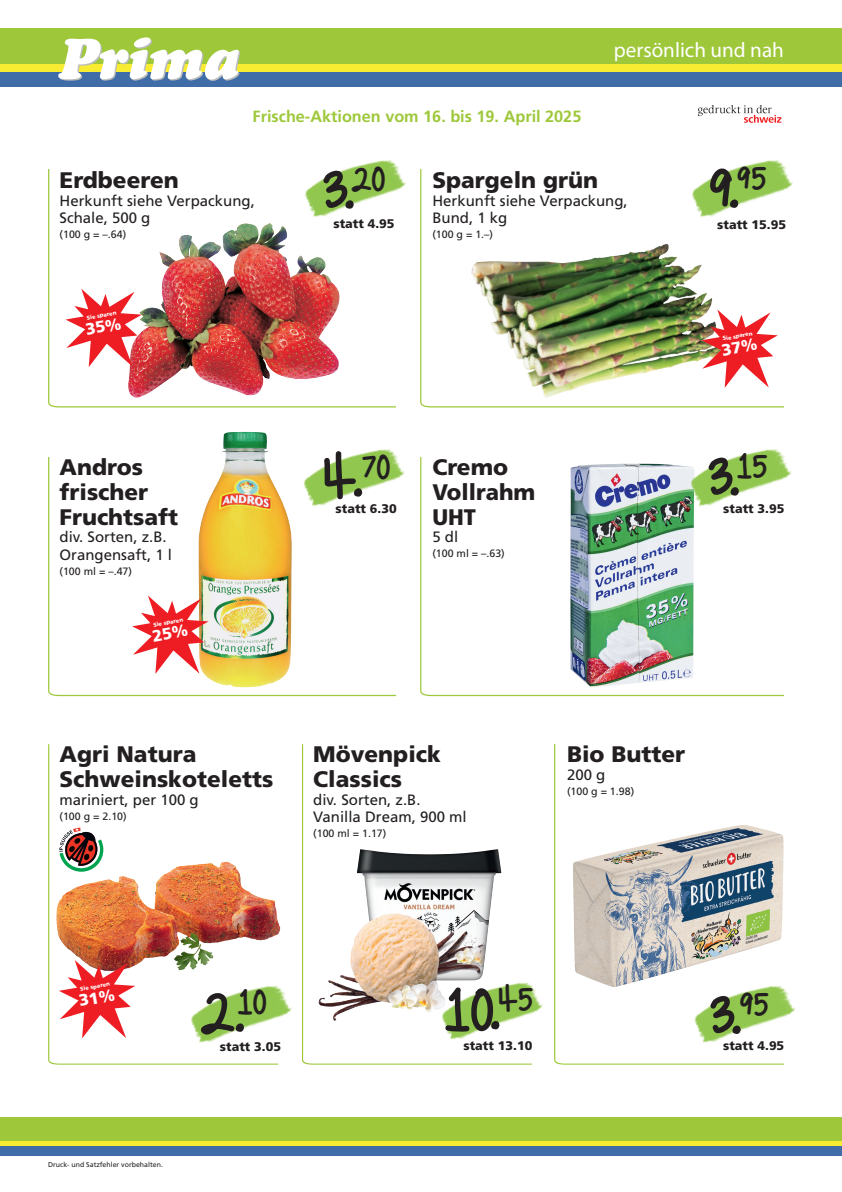
<style>
.page{position:relative;width:842px;height:1192px;background:#fff}
.page>*{position:absolute;margin:0;border:0;box-sizing:border-box;transform-origin:0 0}
.t1{font:italic 56.85px "Cooper Black Std";color:#fff}
.Preis{font:55px "Selenes Handwriting 1";color:#231f20}
.t2{font:900 22.5px/25px "Frutiger LT";color:#231f20}
.t3{font:21.1px "Myriad Pro";color:#fff}
._05_Aktionsdauer_pri{font:700 16.25px "Frutiger LT";color:#9ec83a}
.t4{font:15px/17.5px "Frutiger LT";color:#231f20}
.t5{font:900 12.5px "Frutiger LT";color:#231f20}
.t6{font:10.6px "Frutiger LT";color:#231f20}
._02_Artikeltext_klei{font:7px "Frutiger LT";color:#231f20}
._06_Stern_Text_de{font:900 5.65px "Frutiger LT";color:#fff}
</style>
<div class="page">
<img style="left:222px;top:432px;width:46px;height:26px">
<img style="left:48px;top:744px;width:230px;height:321px">
<svg style="left:302px;top:744px;width:200px;height:321px"></svg>
<svg style="left:554px;top:744px;width:230px;height:321px"></svg>
<svg style="left:48px;top:458px;width:347px;height:238px"></svg>
<svg style="left:420px;top:458px;width:364px;height:238px"></svg>
<img style="left:420px;top:244px;width:364px;height:163px">
<img style="left:48px;top:169px;width:347px;height:238px">
<div style="left:0;top:1117px;width:842px;height:25px;background:#9ec83a"></div>
<hr style="left:0;top:1142px;width:842px;height:4px;background:#f7ec32">
<div style="left:0;top:1146px;width:842px;height:10px;background:#406da7"></div>
<div style="left:0;top:28px;width:842px;height:37px;background:#9ec83a"></div>
<div style="left:0;top:65px;width:842px;height:7px;background:#f7ec32"></div>
<div style="left:0;top:72px;width:842px;height:15px;background:#406da7"></div>
<svg style="left:59px;top:39px;width:181px;height:42px"></svg>
<img style="left:291px;top:160px;width:131px;height:99px">
<img style="left:289px;top:449px;width:132px;height:99px">
<img style="left:176px;top:953px;width:132px;height:112px">
<img style="left:427px;top:950px;width:132px;height:115px">
<img style="left:680px;top:953px;width:116px;height:112px">
<img style="left:677px;top:160px;width:116px;height:99px">
<img style="left:676px;top:449px;width:116px;height:99px">
<div style="left:56px;top:824px;width:51px;height:51px;background:#fff;border-radius:50%"></div>
<svg style="left:59px;top:828px;width:45px;height:44px"></svg>
<svg style="left:698px;top:105px;width:83px;height:18px"></svg>
<svg style="left:132px;top:596px;width:76px;height:78px"></svg>
<svg style="left:59px;top:960px;width:76px;height:78px"></svg>
<svg style="left:65px;top:289px;width:77px;height:78px"></svg>
<svg style="left:701px;top:309px;width:77px;height:79px"></svg>
<p class="t1" style="left:57px;top:24px;width:188px">Prima</p>
<p class="_05_Aktionsdauer_pri" style="left:253px;top:107px;width:330px">Frische-Aktionen vom 16. bis 19. April 2025</p>
<p class="t3" style="left:614px;top:37px;width:171px">persönlich und nah</p>
<p class="t2" style="left:60px;top:168px;width:121px">Erdbeeren</p>
<p class="t4" style="left:60px;top:192px;width:197px">Herkunft siehe Verpackung,<br>Schale, 500 g</p>
<p class="t6" style="left:60px;top:228px;width:68px">(100 g = –.64)</p>
<p class="_06_Stern_Text_de" style="left:86px;top:314px;width:32px;rotate:-10deg">Sie sparen</p>
<p class="t2" style="left:60px;top:454px;width:120px">Andros frischer<br>Fruchtsaft</p>
<p class="t4" style="left:60px;top:528px;width:114px">div. Sorten, z.B.<br>Orangensaft, 1 l</p>
<p class="t6" style="left:60px;top:565px;width:74px">(100 ml = –.47)</p>
<p class="_06_Stern_Text_de" style="left:153px;top:621px;width:32px;rotate:-10deg">Sie sparen</p>
<p class="Preis" style="left:322px;top:159px;width:64px">3.<sup>20</sup></p>
<p class="Preis" style="left:709px;top:159px;width:57px">9.<sup>95</sup></p>
<p class="t2" style="left:432px;top:168px;width:167px">Spargeln grün</p>
<p class="t4" style="left:432px;top:192px;width:197px">Herkunft siehe Verpackung,<br>Bund, 1 kg</p>
<p class="t6" style="left:432px;top:228px;width:62px">(100 g = 1.–)</p>
<p class="t5" style="left:333px;top:216px;width:63px">statt 4.95</p>
<p class="t5" style="left:717px;top:217px;width:70px">statt 15.95</p>
<p class="Preis" style="left:323px;top:447px;width:67px">4.<sup>70</sup></p>
<p class="t5" style="left:336px;top:501px;width:63px">statt 6.30</p>
<p class="t2" style="left:432px;top:454px;width:77px">Cremo</p>
<p class="t2" style="left:432px;top:479px;width:105px">Vollrahm<br>UHT</p>
<p class="t4" style="left:432px;top:528px;width:27px">5 dl</p>
<p class="t6" style="left:432px;top:547px;width:74px">(100 ml = –.63)</p>
<p class="_06_Stern_Text_de" style="left:722px;top:335px;width:32px;rotate:-10deg">Sie sparen</p>
<p class="Preis" style="left:707px;top:446px;width:60px">3.<sup>15</sup></p>
<p class="t5" style="left:723px;top:501px;width:63px">statt 3.95</p>
<p class="t2" style="left:60px;top:742px;width:215px">Agri Natura<br>Schweinskoteletts</p>
<p class="t4" style="left:60px;top:791px;width:141px">mariniert, per 100 g</p>
<p class="t6" style="left:60px;top:810px;width:69px">(100 g = 2.10)</p>
<p class="t2" style="left:313px;top:742px;width:129px">Mövenpick<br>Classics</p>
<p class="t4" style="left:313px;top:791px;width:155px">div. Sorten, z.B.<br>Vanilla Dream, 900 ml</p>
<p class="t6" style="left:313px;top:828px;width:75px">(100 ml = 1.17)</p>
<p class="t2" style="left:567px;top:742px;width:120px">Bio Butter</p>
<p class="t4" style="left:567px;top:766px;width:40px">200 g</p>
<p class="t6" style="left:567px;top:785px;width:69px">(100 g = 1.98)</p>
<p class="_06_Stern_Text_de" style="left:80px;top:986px;width:32px;rotate:-10deg">Sie sparen</p>
<p class="Preis" style="left:203px;top:982px;width:64px">2.<sup>10</sup></p>
<p class="Preis" style="left:446px;top:980px;width:87px">10.<sup>45</sup></p>
<p class="Preis" style="left:709px;top:985px;width:60px">3.<sup>95</sup></p>
<p class="_02_Artikeltext_klei" style="left:48px;top:1161px;width:116px">Druck- und Satzfehler vorbehalten.</p>
<p class="t5" style="left:220px;top:1039px;width:63px">statt 3.05</p>
<p class="t5" style="left:463px;top:1039px;width:70px">statt 13.10</p>
<p class="t5" style="left:723px;top:1038px;width:63px">statt 4.95</p>
</div>
